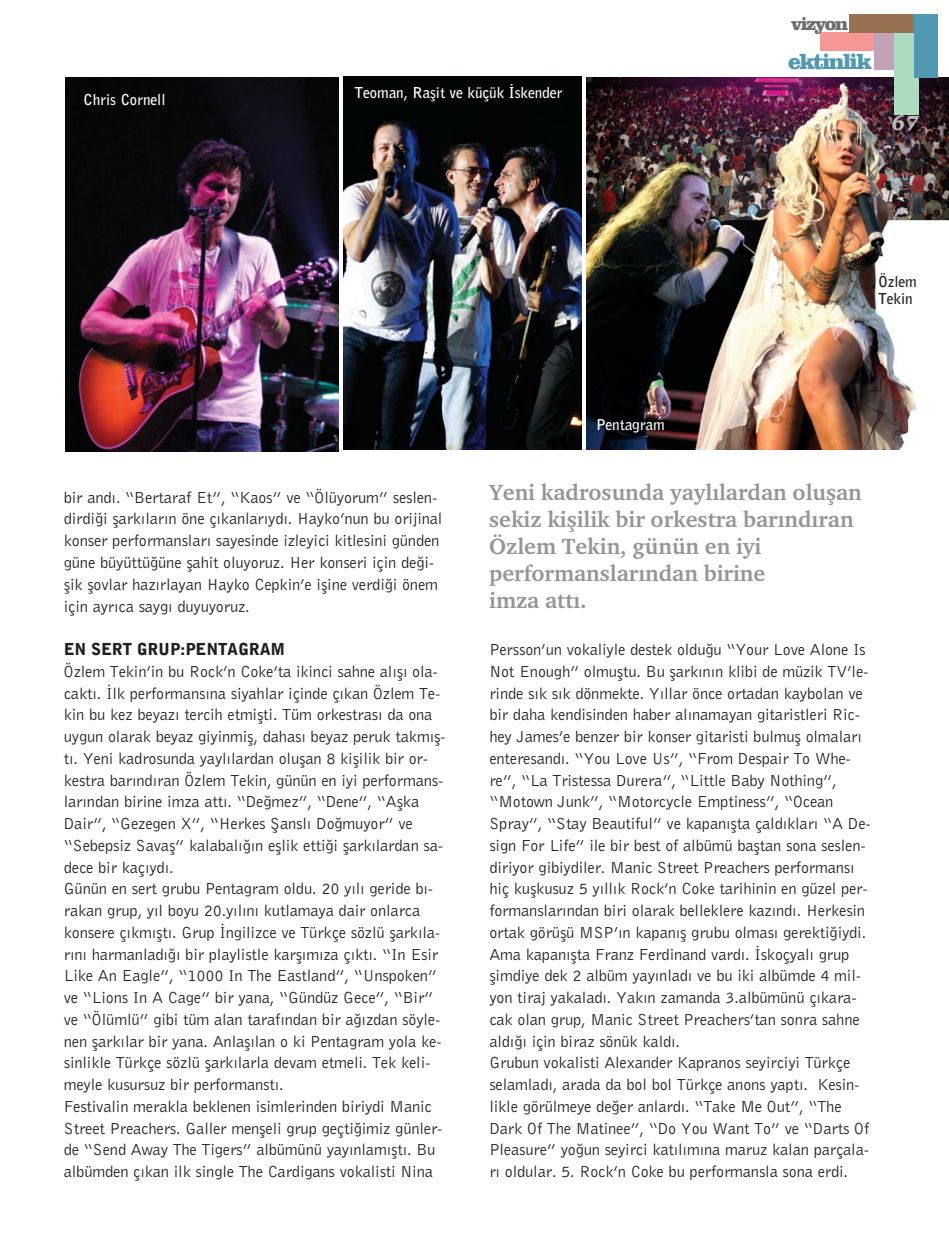
<style>
.page{position:relative;width:949px;height:1259px;background:#fff}
.page>*{position:absolute;margin:0;border:0;box-sizing:border-box;transform-origin:0 0}
.t1{font:700 22.5px/27px "Charter TR";color:#939598}
.t2{font:22.5px "Clarendon TR Black BT";letter-spacing:-.065em;color:#5099b1}
.t3{font:21px "Charter Blac Ital";color:#bbbdc0}
.t4{font:18.75px "Clarendon TR Black BT";letter-spacing:-.065em;color:#6d6e70}
.t5{font:16.5px/21.8px "Bell Gothic BT Roman TR";letter-spacing:-.01em;color:#231f20}
.t6{font:16.5px "Bell Gothic BT Black TR";letter-spacing:-.01em;color:#231f20}
.t7{font:15px "Bell Gothic BT Bold TR";color:#fff}
.t8{font:15px/16.5px "Bell Gothic BT Bold TR";color:#231f20}
</style>
<div class="page">
<img style="left:586px;top:78px;width:362px;height:372px">
<div style="left:819px;top:32px;width:100px;height:19px;background:#f69796"></div>
<div style="left:874px;top:32px;width:61px;height:37px;background:#c1a2b6"></div>
<div style="left:848px;top:14px;width:67px;height:19px;background:#987150"></div>
<div style="left:894px;top:33px;width:25px;height:82px;background:#addbc0"></div>
<div style="left:914px;top:14px;width:23px;height:64px;background:#5099b1"></div>
<img style="left:65px;top:78px;width:274px;height:373px">
<img style="left:343px;top:77px;width:238px;height:373px">
<p class="t4" style="left:791px;top:17px;width:58px">vizyon</p>
<p class="t7" style="left:84px;top:94px;width:83px">Chris Cornell</p>
<p class="t7" style="left:354px;top:87px;width:209px">Teoman, Raflit ve küçük ‹skender</p>
<p class="t7" style="left:596px;top:419px;width:70px">Pentagram</p>
<h1 class="t2" style="left:788px;top:54px;width:85px">ektinlik</h1>
<p class="t3" style="left:891px;top:110px;width:28px">67</p>
<p class="t8" style="left:878px;top:274px;width:40px">Özlem<br>Tekin</p>
<p class="t5" style="left:64px;top:487px;width:380px">bir and›. “Bertaraf Et”, “Kaos” ve “Ölüyorum” seslen&shy;dirdi¤i flark›lar›n öne ç›kanlar›yd›. Hayko’nun bu orijinal konser performanslar› sayesinde izleyici kitlesini günden güne büyüttü¤üne flahit oluyoruz. Her konseri için de¤i&shy;flik flovlar haz›rlayan Hayko Cepkin’e ifline verdi¤i önem için ayr›ca sayg› duyuyoruz.</p>
<p class="t6" style="left:64px;top:642px;width:223px">EN SERT GRUP:PENTAGRAM</p>
<p class="t5" style="left:64px;top:661px;width:383px">Özlem Tekin’in bu Rock’n Coke’ta ikinci sahne al›fl› ola&shy;cakt›. ‹lk performans›na siyahlar içinde ç›kan Özlem Te&shy;kin bu kez beyaz› tercih etmiflti. Tüm orkestras› da ona uygun olarak beyaz giyinmifl, dahas› beyaz peruk takm›fl&shy;t›. Yeni kadrosunda yayl›lardan oluflan 8 kiflilik bir or&shy;kestra bar›nd›ran Özlem Tekin, günün en iyi performans&shy;lar›ndan birine imza att›. “De¤mez”, “Dene”, “Aflka Dair”, “Gezegen X”, “Herkes fiansl› Do¤muyor” ve “Sebepsiz Savafl” kalabal›¤›n efllik etti¤i flark›lardan sa&shy;dece bir kaç›yd›.<br>Günün en sert grubu Pentagram oldu. 20 y›l› geride b›- rakan grup, y›l boyu 20.y›l›n› kutlamaya dair onlarca konsere ç›km›flt›. Grup ‹ngilizce ve Türkçe sözlü flark›la&shy;r›n› harmanlad›¤› bir playlistle karfl›m›za ç›kt›. “In Esir Like An Eagle”, “1000 In The Eastland”, “Unspoken” ve “Lions In A Cage” bir yana, “Gündüz Gece”, “Bir” ve “Ölümlü” gibi tüm alan taraf›ndan bir a¤›zdan söyle&shy;nen flark›lar bir yana. Anlafl›lan o ki Pentagram yola ke&shy;sinlikle Türkçe sözlü flark›larla devam etmeli. Tek keli&shy;meyle kusursuz bir performanst›.<br>Festivalin merakla beklenen isimlerinden biriydi Manic Street Preachers. Galler menfleli grup geçti¤imiz günler&shy;de “Send Away The Tigers” albümünü yay›nlam›flt›. Bu albümden ç›kan ilk single The Cardigans vokalisti Nina</p>
<h1 class="t1" style="left:489px;top:481px;width:374px">Yeni kadrosunda yayl›lardan oluflan sekiz kiflilik bir orkestra bar›nd›ran<br>Özlem Tekin, günün en iyi performanslar›ndan birine<br>imza att›.</h1>
<p class="t5" style="left:489px;top:639px;width:383px">Persson’un vokaliyle destek oldu¤u “Your Love Alone Is Not Enough” olmufltu. Bu flark›n›n klibi de müzik TV’le&shy;rinde s›k s›k dönmekte. Y›llar önce ortadan kaybolan ve bir daha kendisinden haber al›namayan gitaristleri Ric&shy;hey James’e benzer bir konser gitaristi bulmufl olmalar› enteresand›. “You Love Us”, “From Despair To Whe&shy;re”, “La Tristessa Durera”, “Little Baby Nothing”, “Motown Junk”, “Motorcycle Emptiness”, “Ocean Spray”, “Stay Beautiful” ve kapan›flta çald›klar› “A De&shy;sign For Life” ile bir best of albümü bafltan sona seslen&shy;diriyor gibiydiler. Manic Street Preachers performans› hiç kuflkusuz 5 y›ll›k Rock’n Coke tarihinin en güzel per&shy;formanslar›ndan biri olarak belleklere kaz›nd›. Herkesin ortak görüflü MSP’›n kapan›fl grubu olmas› gerekti¤iydi.<br>Ama kapan›flta Franz Ferdinand vard›. ‹skoçyal› grup flimdiye dek 2 albüm yay›nlad› ve bu iki albümde 4 mil&shy;yon tiraj yakalad›. Yak›n zamanda 3.albümünü ç›kara&shy;cak olan grup, Manic Street Preachers’tan sonra sahne ald›¤› için biraz sönük kald›.<br>Grubun vokalisti Alexander Kapranos seyirciyi Türkçe selamlad›, arada da bol bol Türkçe anons yapt›. Kesin&shy;likle görülmeye de¤er anlard›. “Take Me Out”, “The Dark Of The Matinee”, “Do You Want To” ve “Darts Of Pleasure” yo¤un seyirci kat›l›m›na maruz kalan parçala&shy;r› oldular. 5. Rock’n Coke bu performansla sona erdi.</p>
</div>
